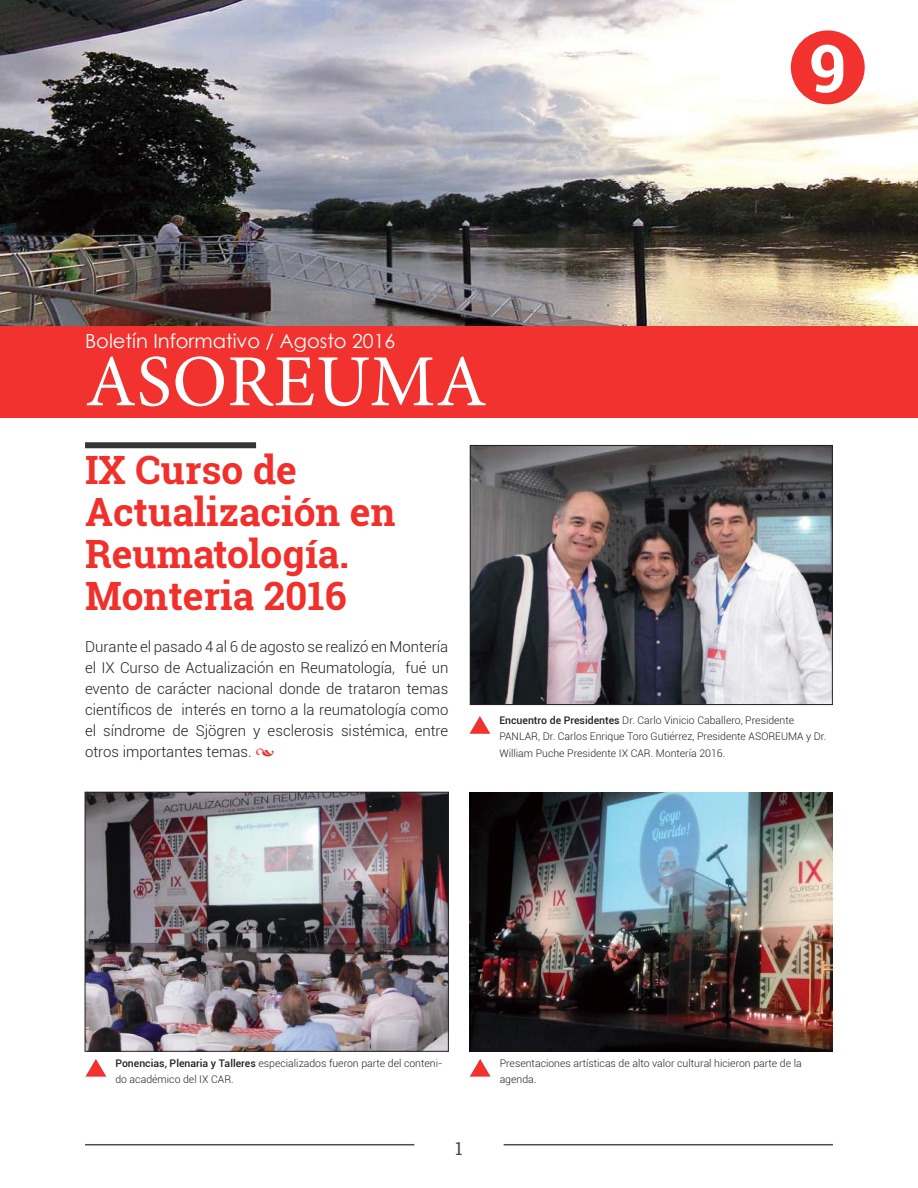
<style>
.page{position:relative;width:918px;height:1188px;background:#fff}
.page>*{position:absolute;margin:0;border:0;box-sizing:border-box;transform-origin:0 0}
.t1{font:73.5px "Minion Pro";letter-spacing:.01em;color:#fff}
.t2{font:700 66px "Roboto Slab";color:#fff}
.t3{font:700 39px/42px "Roboto Slab";color:#f1302b}
.t4{font:19.5px "Century Gothic";color:#fff}
.t5{font:18px "Roboto Slab";color:#4e4b4c}
.t6{font:300 15px/21px "Roboto";color:#241f1f;text-align:justify}
.t7{font:300 10.5px/16.5px "Roboto";color:#241f1f}
.s1{font-family:"Minion Pro";font-weight:700;font-stretch:condensed;font-size:18px;color:#f1302b}
.s2{font-weight:500}
</style>
<div class="page">
<hr style="left:85px;top:1144px;width:329px;height:1px;background:#4e4b4c">
<hr style="left:504px;top:1144px;width:329px;height:1px;background:#4e4b4c">
<img style="left:0;top:0;width:918px;height:326px">
<div style="left:0;top:326px;width:918px;height:92px;background:#f1322e"></div>
<div style="left:791px;top:30px;width:74px;height:74px;background:#f1322e;border-radius:50%"></div>
<div style="left:85px;top:442px;width:171px;height:6px;background:#393535"></div>
<img style="left:87px;top:794px;width:360px;height:255px">
<div style="left:85px;top:792px;width:364px;height:259px;border:1px solid #241f1f"></div>
<img style="left:472px;top:447px;width:359px;height:256px">
<div style="left:470px;top:445px;width:363px;height:260px;border:1px solid #241f1f"></div>
<svg style="left:469px;top:716px;width:21px;height:18px"></svg>
<svg style="left:85px;top:1059px;width:21px;height:18px"></svg>
<svg style="left:470px;top:1059px;width:21px;height:18px"></svg>
<img style="left:469px;top:792px;width:363px;height:259px">
<h2 class="t2" style="left:809px;top:23px;width:38px">9</h2>
<h3 class="t4" style="left:85px;top:327px;width:312px">Boletín Informativo / Agosto 2016</h3>
<h1 class="t1" style="left:85px;top:333px;width:403px">ASOREUMA</h1>
<h3 class="t3" style="left:85px;top:448px;width:312px">IX Curso de<br>Actualización en<br>Reumatología.<br>Monteria 2016</h3>
<p class="t6" style="left:85px;top:636px;width:365px">Durante el pasado 4 al 6 de agosto se realizó en Montería el IX Curso de Actualización en Reumatología, fué un evento de carácter nacional donde de trataron temas científicos de interés en torno a la reumatología como el síndrome de Sjögren y esclerosis sistémica, entre otros importantes temas. <span class="s1">•</span></p>
<p class="t7" style="left:499px;top:712px;width:329px"><span class="s2">Encuentro de Presidentes</span> Dr. Carlo Vinicio Caballero, Presidente<br>PANLAR, Dr. Carlos Enrique Toro Gutiérrez, Presidente ASOREUMA y Dr.<br>William Puche Presidente IX CAR. Montería 2016.</p>
<p class="t7" style="left:115px;top:1054px;width:329px"><span class="s2">Ponencias, Plenaria y Talleres</span> especializados fueron parte del conteni&shy;do académico del IX CAR.</p>
<p class="t7" style="left:500px;top:1054px;width:304px">Presentaciones artísticas de alto valor cultural hicieron parte de la agenda.</p>
<h3 class="t5" style="left:455px;top:1136px;width:9px">1</h3>
</div>
